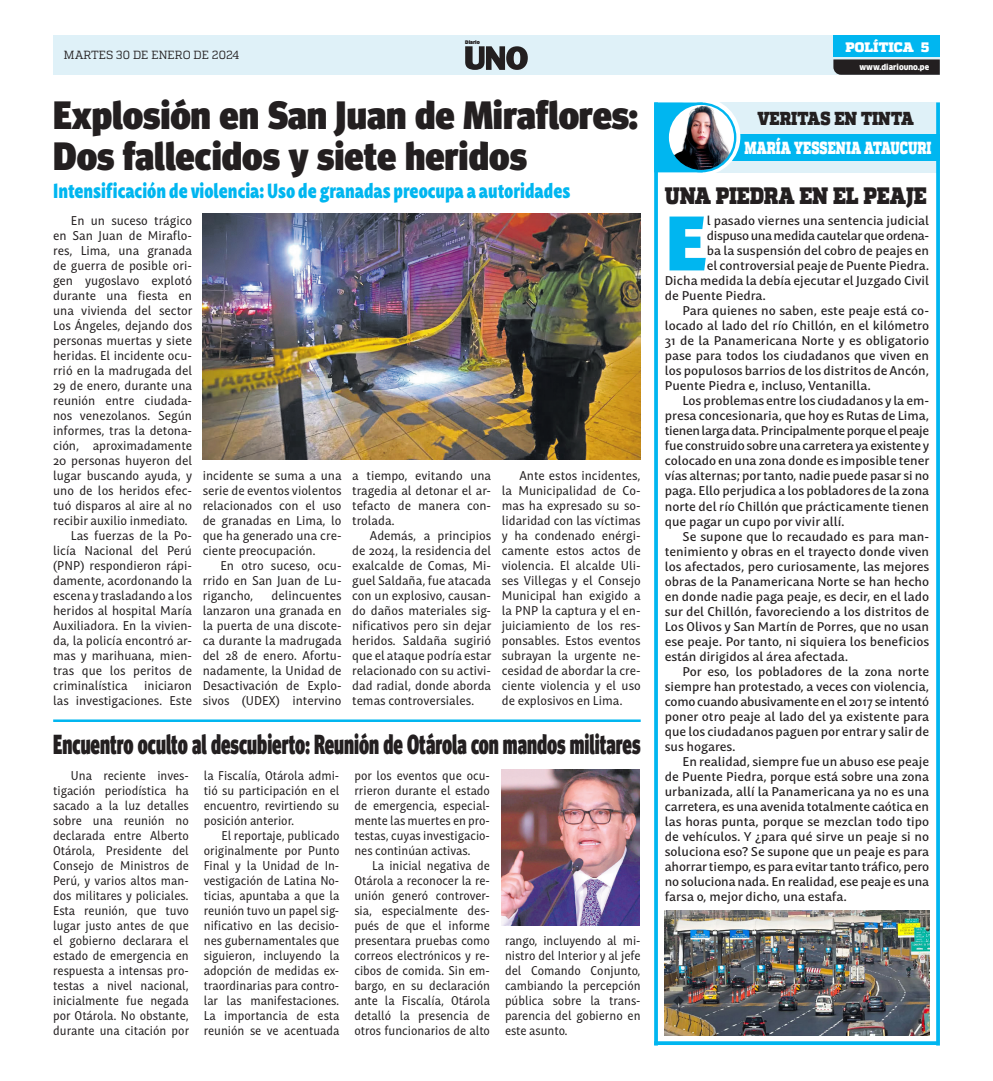
<style>
.page{position:relative;width:993px;height:1081px;background:#fff}
.page>*{position:absolute;margin:0;border:0;box-sizing:border-box;transform-origin:0 0}
.TEXTO_NOTA{font:900 75.88px "Mastro Sans";color:#00b6f0}
.TITULAR{font:900 39.62px/41.2px "Meta Head OT";color:#231f20}
.TITULAR-2{font:900 27.62px "Meta Head OT";color:#231f20;scale:.68 1}
.t1{font:900 23.75px "Quadon";letter-spacing:-.005em;color:#231f20;scale:.85 1}
.t2{font:900 20px "Mastro Sans";color:#00b6f0;scale:.79 1}
.t3{font:900 18.88px "Quadon";color:#231f20;scale:.84 1}
.t4{font:900 17.5px "Quadon";letter-spacing:.005em;color:#fff;scale:.72 1}
.t5{font:900 13.75px "Quadon";letter-spacing:.01em;color:#fff}
.t6{font:12.5px/15px "Mastro Sans";color:#231f20;text-align:justify;scale:.94 1}
.TEXTO_NOTA-2{font:500 12.5px/15px "Mastro Sans";color:#231f20;text-align:justify}
.t7{font:12.5px/15px "Mastro Sans";color:#231f20;text-align:justify;scale:.91 1}
.TEXTO_NOTA-3{font:500 12.5px "Mastro Sans";letter-spacing:-.03em;color:#231f20}
.t8{font:11.75px "Quadon";color:#231f20;scale:.95 1}
.t9{font:900 7.88px "Clan Pro";color:#fff;scale:.95 1}
.t10{font:900 4.88px "Clan Pro";letter-spacing:-.01em;color:#231f20}
</style>
<div class="page">
<div style="left:654px;top:102px;width:285px;height:32px;background:#dff1f8"></div>
<div style="left:700px;top:161px;width:239px;height:12px;background:#dff1f8"></div>
<div style="left:700px;top:134px;width:239px;height:27px;background:#00b6f0"></div>
<svg style="left:662px;top:98px;width:78px;height:78px"></svg>
<svg style="left:657px;top:102px;width:38px;height:70px"></svg>
<img style="left:668px;top:104px;width:65px;height:67px">
<div style="left:666px;top:102px;width:70px;height:70px;border:2px solid #00b6f0;border-radius:50%"></div>
<svg style="left:657px;top:1041px;width:278px;height:4px"></svg>
<hr style="left:654px;top:102px;width:3px;height:943px;background:#00b6f0">
<svg style="left:935px;top:102px;width:4px;height:943px;fill:#00b6f0"></svg>
<div style="left:53px;top:35px;width:886px;height:40px;background:#dff1f8"></div>
<div style="left:833px;top:35px;width:106px;height:22px;background:#00b6f0"></div>
<svg style="left:833px;top:59px;width:106px;height:16px"></svg>
<svg style="left:465px;top:46px;width:62px;height:24px"></svg>
<hr style="left:53px;top:719px;width:587px;height:3px;background:#00b6f0">
<img style="left:202px;top:213px;width:438px;height:246px">
<img style="left:501px;top:770px;width:138px;height:156px">
<img style="left:664px;top:911px;width:264px;height:124px">
<p class="t8" style="left:64px;top:48px;width:186px">MARTES 30 DE ENERO DE 2024</p>
<p class="t10" style="left:465px;top:40px;width:16px">Diario</p>
<p class="TITULAR" style="left:53px;top:94px;width:586px">Explosión en San Juan de Miraflores:<br>Dos fallecidos y siete heridos</p>
<p class="t2" style="left:53px;top:174px;width:655px">Intensificación de violencia: Uso de granadas preocupa a autoridades</p>
<p class="t6" style="left:53px;top:212px;width:150px;text-indent:18px">En un suceso trágico en San Juan de Miraflo&shy;res, Lima, una granada de guerra de posible ori&shy;gen yugoslavo explotó durante una fiesta en una vivienda del sector Los Ángeles, dejando dos personas muertas y siete heridas. El incidente ocu&shy;rrió en la madrugada del 29 de enero, durante una reunión entre ciudada&shy;nos venezolanos. Según informes, tras la detona&shy;ción, aproximadamente 20 personas huyeron del lugar buscando ayuda, y uno de los heridos efec&shy;tuó disparos al aire al no recibir auxilio inmediato.</p>
<p class="t6" style="left:53px;top:527px;width:149px;text-indent:18px">Las fuerzas de la Po&shy;licía Nacional del Perú (PNP) respondieron rápi&shy;damente, acordonando la escena y trasladando a los heridos al hospital María Auxiliadora. En la vivien&shy;da, la policía encontró ar&shy;mas y marihuana, mien&shy;tras que los peritos de criminalística</p>
<p class="t6" style="left:53px;top:677px;width:149px;text-align:right">iniciaron<br>las investigaciones. Este</p>
<p class="t6" style="left:203px;top:467px;width:149px">incidente se suma a una serie de eventos violentos relacionados con el uso de granadas en Lima, lo que ha generado una cre&shy;ciente preocupación.</p>
<p class="t6" style="left:203px;top:557px;width:149px;text-indent:18px">En otro suceso, ocu&shy;rrido en San Juan de Lu&shy;rigancho,</p>
<p class="t6" style="left:203px;top:587px;width:149px;text-indent:69px">delincuentes lanzaron una granada en la puerta de una discote&shy;ca durante la madrugada del 28 de enero. Afortu&shy;nadamente, la Unidad de Desactivación de Explo&shy;sivos (UDEX) intervino</p>
<p class="t6" style="left:352px;top:467px;width:149px">a tiempo, evitando una tragedia al detonar el ar&shy;tefacto de manera con&shy;trolada.</p>
<p class="t6" style="left:352px;top:527px;width:150px;text-indent:18px">Además, a principios de 2024, la residencia del exalcalde de Comas, Mi&shy;guel Saldaña, fue atacada con un explosivo, causan&shy;do daños materiales sig&shy;nificativos pero sin dejar heridos. Saldaña sugirió que el ataque podría estar relacionado con su activi&shy;dad radial, donde aborda temas controversiales.</p>
<p class="t6" style="left:501px;top:467px;width:149px;text-indent:18px">Ante estos incidentes, la Municipalidad de Co&shy;mas ha expresado su so&shy;lidaridad con las víctimas y ha condenado enérgi&shy;camente estos actos de violencia. El alcalde Uli&shy;ses Villegas y el Consejo Municipal han exigido a la PNP la captura y el en&shy;juiciamiento de los res&shy;ponsables. Estos eventos subrayan la urgente ne&shy;cesidad de abordar la cre&shy;ciente violencia y el uso de explosivos en Lima.</p>
<p class="TITULAR-2" style="left:53px;top:728px;width:864px">Encuentro oculto al descubierto: Reunión de Otárola con mandos militares</p>
<p class="t7" style="left:53px;top:767px;width:151px;text-indent:18px">Una reciente inves&shy;tigación periodística ha sacado a la luz detalles sobre una reunión no declarada entre Alberto Otárola, Presidente del Consejo de Ministros de Perú, y varios altos man&shy;dos militares y policiales.<br>Esta reunión, que tuvo lugar justo antes de que el gobierno declarara el estado de emergencia en respuesta a intensas pro&shy;testas a nivel nacional, inicialmente fue negada por Otárola. No obstante, durante una citación por</p>
<p class="t7" style="left:204px;top:767px;width:150px">la Fiscalía, Otárola admi&shy;tió su participación en el encuentro, revirtiendo su posición anterior.</p>
<p class="t7" style="left:204px;top:827px;width:150px;text-indent:18px">El reportaje, publicado originalmente por Punto Final y la Unidad de In&shy;vestigación de Latina No&shy;ticias, apuntaba a que la reunión tuvo un papel sig&shy;nificativo en las decisio&shy;nes gubernamentales que siguieron, incluyendo la adopción de medidas ex&shy;traordinarias para contro&shy;lar las manifestaciones.<br>La importancia de esta reunión se ve acentuada</p>
<p class="t7" style="left:354px;top:767px;width:150px">por los eventos que ocu&shy;rrieron durante el estado de emergencia, especial&shy;mente las muertes en pro&shy;testas, cuyas investigacio&shy;nes continúan activas.</p>
<p class="t7" style="left:354px;top:857px;width:150px;text-indent:18px">La inicial negativa de Otárola a reconocer la re&shy;unión generó controver&shy;sia, especialmente des&shy;pués de que el informe presentara pruebas como correos electrónicos y re&shy;cibos de comida. Sin em&shy;bargo, en su declaración ante la Fiscalía, Otárola detalló la presencia de otros funcionarios de alto</p>
<p class="t7" style="left:505px;top:932px;width:150px">rango, incluyendo al mi&shy;nistro del Interior y al jefe del Comando Conjunto, cambiando la percepción pública sobre la trans&shy;parencia del gobierno en este asunto.</p>
<p class="t5" style="left:845px;top:39px;width:70px">POLÍTICA</p>
<p class="t5" style="left:920px;top:39px;width:10px">5</p>
<p class="t9" style="left:859px;top:62px;width:75px">www.diariouno.pe</p>
<p class="t3" style="left:757px;top:107px;width:188px">VERITAS EN TINTA</p>
<p class="t4" style="left:744px;top:137px;width:261px">MARÍA YESSENIA ATAUCURI</p>
<p class="t1" style="left:664px;top:181px;width:310px">UNA PIEDRA EN EL PEAJE</p>
<p class="TEXTO_NOTA" style="left:664px;top:180px;width:44px">E</p>
<p class="TEXTO_NOTA-2" style="left:706px;top:213px;width:224px">l pasado viernes una sentencia judicial</p>
<p class="TEXTO_NOTA-3" style="left:706px;top:227px;width:224px">dispuso una medida cautelar que ordena-</p>
<p class="TEXTO_NOTA-2" style="left:706px;top:243px;width:224px">ba la suspensión del cobro de peajes en</p>
<p class="TEXTO_NOTA-2" style="left:706px;top:258px;width:224px">el controversial peaje de Puente Piedra.</p>
<p class="TEXTO_NOTA-2" style="left:664px;top:273px;width:266px">Dicha medida la debía ejecutar el Juzgado Civil</p>
<p class="TEXTO_NOTA-2" style="left:664px;top:288px;width:103px">de Puente Piedra.</p>
<p class="TEXTO_NOTA-2" style="left:664px;top:303px;width:266px;text-indent:18px">Para quienes no saben, este peaje está co&shy;locado al lado del río Chillón, en el kilómetro 31 de la Panamericana Norte y es obligatorio pase para todos los ciudadanos que viven en los populosos barrios de los distritos de Ancón, Puente Piedra e, incluso, Ventanilla.</p>
<p class="TEXTO_NOTA-2" style="left:664px;top:393px;width:266px;text-indent:18px">Los problemas entre los ciudadanos y la em&shy;presa concesionaria, que hoy es Rutas de Lima, tienen larga data. Principalmente porque el peaje fue construido sobre una carretera ya existente y colocado en una zona donde es imposible tener vías alternas; por tanto, nadie puede pasar si no paga. Ello perjudica a los pobladores de la zona norte del río Chillón que prácticamente tienen que pagar un cupo por vivir allí.</p>
<p class="TEXTO_NOTA-2" style="left:664px;top:528px;width:266px;text-indent:18px">Se supone que lo recaudado es para man&shy;tenimiento y obras en el trayecto donde viven los afectados, pero curiosamente, las mejores obras de la Panamericana Norte se han hecho en donde nadie paga peaje, es decir, en el lado sur del Chillón, favoreciendo a los distritos de Los Olivos y San Martín de Porres, que no usan ese peaje. Por tanto, ni siquiera los beneficios están dirigidos al área afectada.</p>
<p class="TEXTO_NOTA-2" style="left:664px;top:663px;width:266px;text-indent:18px">Por eso, los pobladores de la zona norte siempre han protestado, a veces con violencia, como cuando abusivamente en el 2017 se intentó poner otro peaje al lado del ya existente para que los ciudadanos paguen por entrar y salir de sus hogares.</p>
<p class="TEXTO_NOTA-2" style="left:664px;top:753px;width:266px;text-indent:18px">En realidad, siempre fue un abuso ese peaje de Puente Piedra, porque está sobre una zona urbanizada, allí la Panamericana ya no es una carretera, es una avenida totalmente caótica en las horas punta, porque se mezclan todo tipo de vehículos. Y ¿para qué sirve un peaje si no soluciona eso? Se supone que un peaje es para ahorrar tiempo, es para evitar tanto tráfico, pero no soluciona nada. En realidad, ese peaje es una farsa o, mejor dicho, una estafa.</p>
</div>
